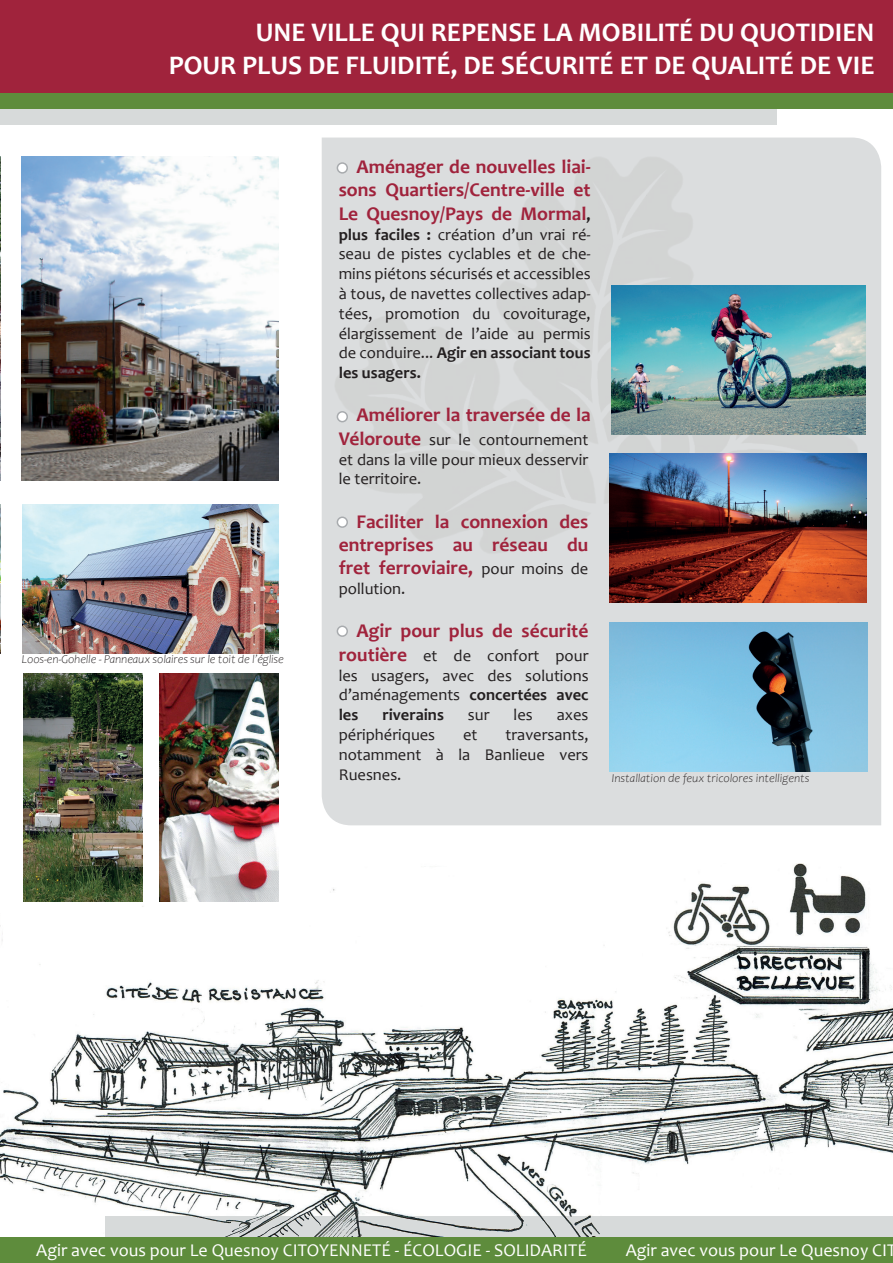
<style>
.page{position:relative;width:893px;height:1263px;background:#fff}
.page>*{position:absolute;margin:0;border:0;box-sizing:border-box;transform-origin:0 0}
.t1{font:700 27px/32.4px "Candara";color:#fff;text-align:right}
.t2{font:700 19.5px/23.4px "Candara";color:#a0233c;text-align:justify}
.t3{font:18px "Candara";color:#fff}
.t4{font:16.5px/19.8px "Candara";color:#231f20;text-align:justify}
.t5{font:700 16.5px "Candara";color:#231f20}
.t6{font:italic 300 12px "Candara";letter-spacing:-.01em;color:#231f20}
.s1{font-size:16.5px;color:#231f20}
.s2{font-weight:700}
.s3{font-weight:700;font-size:19.5px;color:#a0233c}
.s4{font-weight:400;font-size:16.5px;color:#231f20}
</style>
<div class="page">
<div style="left:322px;top:138px;width:559px;height:687px;background:#dbddde"></div>
<img style="left:0;top:864px;width:893px;height:374px">
<img style="left:0;top:653px;width:11px;height:410px">
<img style="left:322px;top:141px;width:559px;height:434px">
<img style="left:0;top:157px;width:1px;height:324px">
<img style="left:612px;top:285px;width:254px;height:149px">
<img style="left:22px;top:156px;width:256px;height:325px">
<img style="left:23px;top:504px;width:255px;height:149px">
<img style="left:0;top:504px;width:1px;height:149px">
<img style="left:610px;top:454px;width:257px;height:149px">
<img style="left:610px;top:622px;width:257px;height:149px">
<img style="left:24px;top:674px;width:118px;height:228px">
<img style="left:160px;top:674px;width:118px;height:228px">
<div style="left:0;top:102px;width:777px;height:22px;background:#d7dada"></div>
<div style="left:0;top:86px;width:893px;height:22px;background:#5e8c3c"></div>
<div style="left:0;top:0;width:893px;height:93px;background:#a0233c"></div>
<svg style="left:105px;top:1217px;width:788px;height:21px;fill:#d7dada"></svg>
<div style="left:0;top:1238px;width:893px;height:25px;background:#5e8c3c"></div>
<div style="left:337px;top:163px;width:10px;height:10px;background:#fff;border-radius:50%"></div>
<div style="left:337px;top:162px;width:11px;height:12px;border:2px solid #a8abae;border-radius:50%"></div>
<div style="left:337px;top:412px;width:10px;height:10px;background:#fff;border-radius:50%"></div>
<div style="left:337px;top:411px;width:11px;height:11px;border:2px solid #a8abae;border-radius:50%"></div>
<div style="left:337px;top:517px;width:10px;height:10px;background:#fff;border-radius:50%"></div>
<div style="left:337px;top:516px;width:11px;height:12px;border:2px solid #a8abae;border-radius:50%"></div>
<div style="left:337px;top:626px;width:10px;height:10px;background:#fff;border-radius:50%"></div>
<div style="left:337px;top:625px;width:11px;height:12px;border:2px solid #a8abae;border-radius:50%"></div>
<p class="t1" style="left:169px;top:16px;width:707px">UNE VILLE QUI REPENSE LA MOBILITÉ DU QUOTIDIEN<br>POUR PLUS DE FLUIDITÉ, DE SÉCURITÉ ET DE QUALITÉ DE VIE</p>
<p class="t6" style="left:22px;top:652px;width:263px">Loos-en-Gohelle - Panneaux solaires sur le toit de l’église</p>
<p class="t2" style="left:339px;top:155px;width:253px;text-indent:18px">Aménager de nouvelles liai&shy;sons Quartiers/Centre-ville et Le Quesnoy/Pays de Mormal<span class="s1">,</span></p>
<p class="t4" style="left:339px;top:224px;width:253px"><span class="s2">plus faciles :</span> création d’un vrai ré&shy;seau de pistes cyclables et de che&shy;mins piétons sécurisés et accessibles à tous, de navettes collectives adap&shy;tées, promotion du covoiturage, élargissement de l’aide au permis de conduire... <span class="s2">Agir en associant tous les usagers.</span></p>
<p class="t2" style="left:356px;top:403px;width:236px">Améliorer la traversée de la</p>
<p class="t4" style="left:339px;top:429px;width:251px"><span class="s3">Véloroute</span> sur le contournement et dans la ville pour mieux desservir le territoire.</p>
<p class="t2" style="left:339px;top:509px;width:251px;text-indent:18px">Faciliter la connexion des entreprises au réseau du fret ferroviaire, <span class="s4">pour moins de</span></p>
<p class="t4" style="left:339px;top:579px;width:68px">pollution.</p>
<p class="t2" style="left:356px;top:619px;width:233px">Agir pour plus de sécurité</p>
<p class="t4" style="left:339px;top:645px;width:251px"><span class="s3">routière</span> et de confort pour les usagers, avec des solutions d’aménagements <span class="s2">concertées avec les</span></p>
<p class="t5" style="left:382px;top:704px;width:63px">riverains</p>
<p class="t4" style="left:468px;top:705px;width:23px">sur</p>
<p class="t4" style="left:514px;top:705px;width:21px">les</p>
<p class="t4" style="left:557px;top:705px;width:33px">axes</p>
<p class="t4" style="left:339px;top:724px;width:98px">périphériques</p>
<p class="t4" style="left:463px;top:724px;width:16px">et</p>
<p class="t4" style="left:339px;top:724px;width:251px;text-indent:167px">traversants, notamment à la Banlieue vers Ruesnes.</p>
<p class="t6" style="left:612px;top:771px;width:199px">Installation de feux tricolores intelligents</p>
<p class="t3" style="left:36px;top:1239px;width:552px">Agir avec vous pour Le Quesnoy CITOYENNETÉ - ÉCOLOGIE - SOLIDARITÉ</p>
<p class="t3" style="left:626px;top:1239px;width:272px">Agir avec vous pour Le Quesnoy CIT</p>
</div>
